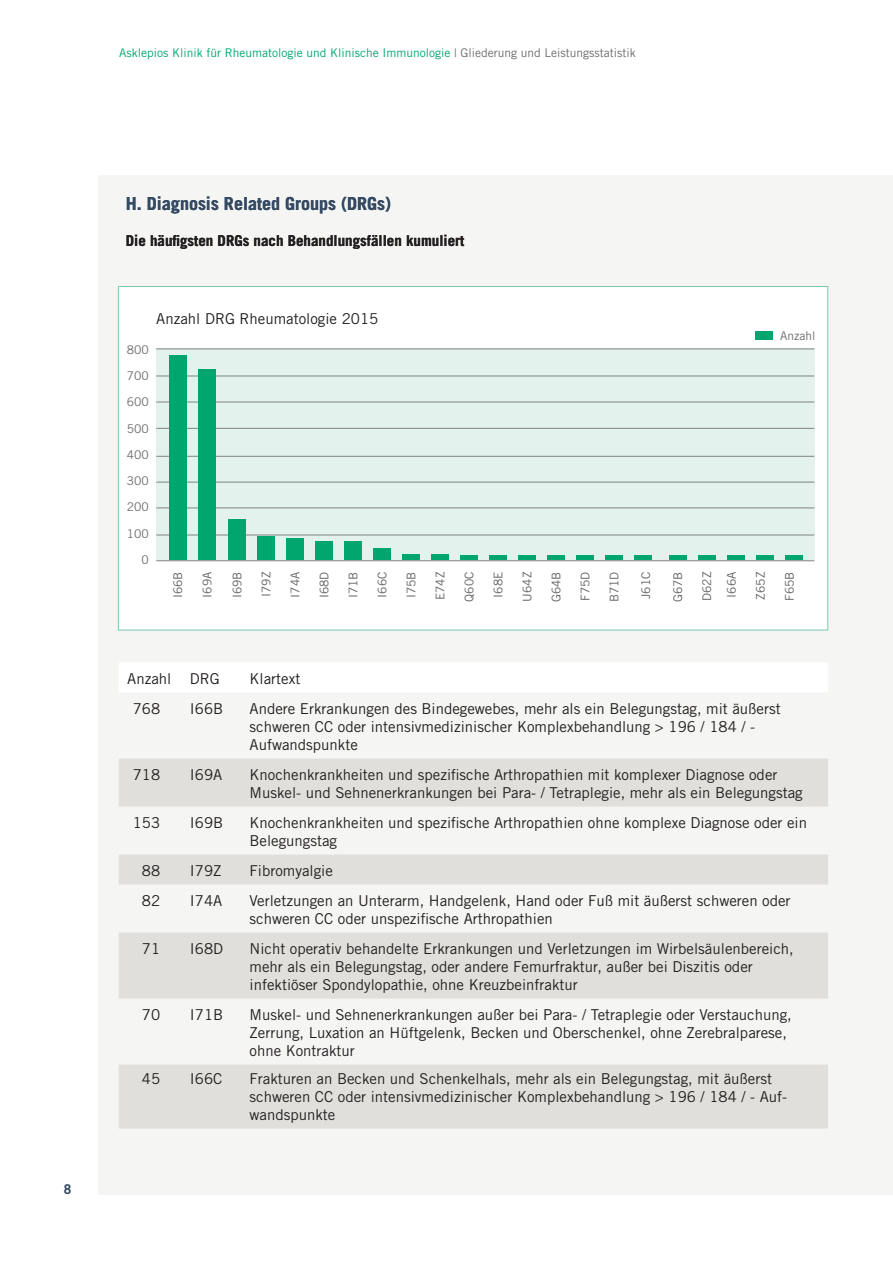
<style>
.page{position:relative;width:893px;height:1263px;background:#fff}
.page>*{position:absolute;margin:0;border:0;box-sizing:border-box;transform-origin:0 0}
.t1{font:700 18px "Trade Gothic LT Std";color:#354a63}
.t2{font:15px/18px "Trade Gothic LT Std";color:#231f20}
.t3{font:700 15px "Trade Gothic LT Std";color:#231f20}
.t4{font:700 13.5px "Trade Gothic LT Std";color:#354a63}
.t5{font:12px/24.9px "Trade Gothic LT Std";color:#231f20}
.t6{font:12px "Trade Gothic LT Std";color:#00a66e}
.t7{font:12px/26.2px "Trade Gothic LT Std";color:#6c6d70;text-align:right}
.s1{color:#6c6d70}
</style>
<div class="page">
<div style="left:98px;top:175px;width:795px;height:1020px;background:#f5f5f4"></div>
<div style="left:118px;top:286px;width:710px;height:344px;background:#fff;border:1px solid #7dcaae"></div>
<div style="left:156px;top:348px;width:658px;height:213px;background:#e3f2ec"></div>
<hr style="left:156px;top:348px;width:658px;height:1px;background:#808285">
<hr style="left:156px;top:402px;width:658px;height:1px;background:#808285">
<hr style="left:156px;top:428px;width:658px;height:1px;background:#808285">
<hr style="left:156px;top:456px;width:658px;height:1px;background:#808285">
<hr style="left:156px;top:507px;width:658px;height:1px;background:#808285">
<hr style="left:156px;top:535px;width:658px;height:1px;background:#808285">
<div style="left:756px;top:332px;width:17px;height:8px;background:#00a66e"></div>
<hr style="left:156px;top:376px;width:658px;height:1px;background:#808285">
<hr style="left:156px;top:482px;width:658px;height:1px;background:#808285">
<hr style="left:156px;top:560px;width:658px;height:1px;background:#808285">
<div style="left:170px;top:356px;width:17px;height:204px;background:#00a66e"></div>
<div style="left:198px;top:369px;width:17px;height:191px;background:#00a66e"></div>
<div style="left:228px;top:519px;width:17px;height:41px;background:#00a66e"></div>
<div style="left:257px;top:536px;width:18px;height:24px;background:#00a66e"></div>
<div style="left:287px;top:538px;width:17px;height:22px;background:#00a66e"></div>
<div style="left:316px;top:541px;width:17px;height:19px;background:#00a66e"></div>
<div style="left:345px;top:541px;width:17px;height:19px;background:#00a66e"></div>
<div style="left:374px;top:548px;width:17px;height:12px;background:#00a66e"></div>
<div style="left:403px;top:554px;width:17px;height:6px;background:#00a66e"></div>
<div style="left:432px;top:554px;width:17px;height:6px;background:#00a66e"></div>
<div style="left:461px;top:555px;width:17px;height:5px;background:#00a66e"></div>
<div style="left:490px;top:555px;width:17px;height:5px;background:#00a66e"></div>
<div style="left:519px;top:555px;width:17px;height:5px;background:#00a66e"></div>
<div style="left:548px;top:555px;width:17px;height:5px;background:#00a66e"></div>
<div style="left:577px;top:555px;width:17px;height:5px;background:#00a66e"></div>
<div style="left:606px;top:555px;width:17px;height:5px;background:#00a66e"></div>
<div style="left:635px;top:555px;width:17px;height:5px;background:#00a66e"></div>
<div style="left:669px;top:555px;width:17px;height:5px;background:#00a66e"></div>
<div style="left:698px;top:555px;width:17px;height:5px;background:#00a66e"></div>
<div style="left:727px;top:555px;width:17px;height:5px;background:#00a66e"></div>
<div style="left:756px;top:555px;width:17px;height:5px;background:#00a66e"></div>
<div style="left:785px;top:555px;width:17px;height:5px;background:#00a66e"></div>
<div style="left:119px;top:663px;width:709px;height:29px;background:#fff"></div>
<svg style="left:119px;top:759px;width:709px;height:369px;fill:#e1dfdb"></svg>
<p class="t6" style="left:119px;top:45px;width:518px">Asklepios Klinik für Rheumatologie und Klinische Immunologie <span class="s1">| Gliederung und Leistungsstatistik</span></p>
<p class="t4" style="left:64px;top:1181px;width:9px">8</p>
<p class="t1" style="left:126px;top:193px;width:267px">H. Diagnosis Related Groups (DRGs)</p>
<p class="t3" style="left:126px;top:231px;width:340px">Die häufigsten DRGs nach Behandlungsfällen kumuliert</p>
<p class="t7" style="left:127px;top:336px;width:23px">800<br>700<br>600<br>500<br>400<br>300<br>200<br>100<br>0</p>
<p class="t2" style="left:156px;top:310px;width:224px">Anzahl DRG Rheumatologie 2015</p>
<p class="t7" style="left:780px;top:323px;width:37px">Anzahl</p>
<p class="t5" style="left:165px;top:598px;width:28px;rotate:-90deg">I66B</p>
<p class="t5" style="left:195px;top:598px;width:27px;rotate:-90deg">I69A</p>
<p class="t5" style="left:224px;top:598px;width:28px;rotate:-90deg">I69B</p>
<p class="t5" style="left:253px;top:597px;width:27px;rotate:-90deg">I79Z</p>
<p class="t5" style="left:282px;top:598px;width:27px;rotate:-90deg">I74A</p>
<p class="t5" style="left:311px;top:598px;width:28px;rotate:-90deg">I68D</p>
<p class="t5" style="left:340px;top:598px;width:28px;rotate:-90deg">I71B</p>
<p class="t5" style="left:369px;top:598px;width:27px;rotate:-90deg">I66C</p>
<p class="t5" style="left:399px;top:598px;width:28px;rotate:-90deg">I75B</p>
<p class="t5" style="left:428px;top:600px;width:30px;rotate:-90deg">E74Z</p>
<p class="t5" style="left:457px;top:602px;width:31px;rotate:-90deg">Q60C</p>
<p class="t5" style="left:486px;top:598px;width:27px;rotate:-90deg">I68E</p>
<p class="t5" style="left:515px;top:602px;width:31px;rotate:-90deg">U64Z</p>
<p class="t5" style="left:544px;top:602px;width:32px;rotate:-90deg">G64B</p>
<p class="t5" style="left:573px;top:601px;width:31px;rotate:-90deg">F75D</p>
<p class="t5" style="left:602px;top:602px;width:32px;rotate:-90deg">B71D</p>
<p class="t5" style="left:633px;top:599px;width:29px;rotate:-90deg">J61C</p>
<p class="t5" style="left:665px;top:602px;width:32px;rotate:-90deg">G67B</p>
<p class="t5" style="left:694px;top:601px;width:31px;rotate:-90deg">D62Z<br>I66A</p>
<p class="t5" style="left:748px;top:600px;width:30px;rotate:-90deg">Z65Z</p>
<p class="t5" style="left:777px;top:601px;width:31px;rotate:-90deg">F65B</p>
<p class="t2" style="left:127px;top:669px;width:94px">Anzahl DRG</p>
<p class="t2" style="left:249px;top:669px;width:52px">Klartext</p>
<p class="t2" style="left:133px;top:699px;width:29px">768</p>
<p class="t2" style="left:190px;top:699px;width:35px">I66B</p>
<p class="t2" style="left:249px;top:699px;width:533px">Andere Erkrankungen des Bindegewebes, mehr als ein Belegungstag, mit äußerst schweren CC oder intensivmedizinischer Komplexbehandlung &gt; 196 / 184 / -<br>Aufwandspunkte</p>
<p class="t2" style="left:133px;top:765px;width:29px">718</p>
<p class="t2" style="left:190px;top:765px;width:34px">I69A</p>
<p class="t2" style="left:249px;top:765px;width:555px">Knochenkrankheiten und spezifische Arthropathien mit komplexer Diagnose oder<br>Muskel- und Sehnenerkrankungen bei Para- / Tetraplegie, mehr als ein Belegungstag</p>
<p class="t2" style="left:133px;top:813px;width:29px">153</p>
<p class="t2" style="left:190px;top:813px;width:35px">I69B</p>
<p class="t2" style="left:249px;top:813px;width:559px">Knochenkrankheiten und spezifische Arthropathien ohne komplexe Diagnose oder ein<br>Belegungstag</p>
<p class="t2" style="left:142px;top:861px;width:20px">88</p>
<p class="t2" style="left:190px;top:861px;width:33px">I79Z</p>
<p class="t2" style="left:249px;top:861px;width:85px">Fibromyalgie</p>
<p class="t2" style="left:142px;top:891px;width:20px">82</p>
<p class="t2" style="left:190px;top:891px;width:34px">I74A</p>
<p class="t2" style="left:249px;top:891px;width:543px">Verletzungen an Unterarm, Handgelenk, Hand oder Fuß mit äußerst schweren oder schweren CC oder unspezifische Arthropathien</p>
<p class="t2" style="left:142px;top:939px;width:20px">71</p>
<p class="t2" style="left:190px;top:939px;width:35px">I68D</p>
<p class="t2" style="left:249px;top:939px;width:546px">Nicht operativ behandelte Erkrankungen und Verletzungen im Wirbelsäulenbereich, mehr als ein Belegungstag, oder andere Femurfraktur, außer bei Diszitis oder infektiöser Spondylopathie, ohne Kreuzbeinfraktur</p>
<p class="t2" style="left:142px;top:1005px;width:20px">70</p>
<p class="t2" style="left:190px;top:1005px;width:35px">I71B</p>
<p class="t2" style="left:249px;top:1005px;width:544px">Muskel- und Sehnenerkrankungen außer bei Para- / Tetraplegie oder Verstauchung,<br>Zerrung, Luxation an Hüftgelenk, Becken und Oberschenkel, ohne Zerebralparese, ohne Kontraktur</p>
<p class="t2" style="left:142px;top:1069px;width:20px">45</p>
<p class="t2" style="left:190px;top:1069px;width:34px">I66C</p>
<p class="t2" style="left:249px;top:1069px;width:539px">Frakturen an Becken und Schenkelhals, mehr als ein Belegungstag, mit äußerst schweren CC oder intensivmedizinischer Komplexbehandlung &gt; 196 / 184 / - Auf&shy;wandspunkte</p>
</div>
